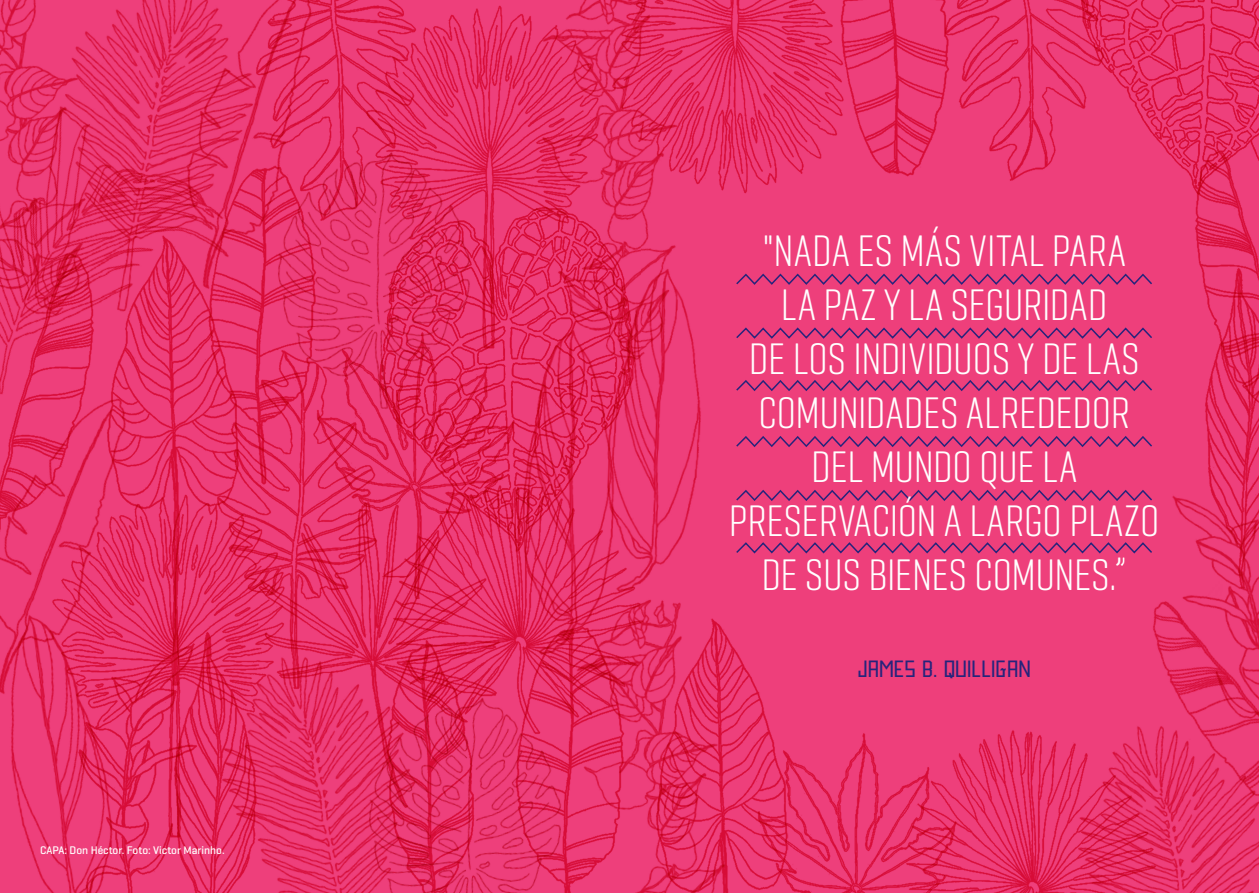
<style>
.page{position:relative;width:1259px;height:893px;background:#ee3f7b}
.page>*{position:absolute;margin:0;border:0;box-sizing:border-box;transform-origin:0 0}
.t1{font:45px/54px "Geogrotesque Comp";color:#fff;text-align:center}
.t2{font:27px "Pastelaria";color:#26247b}
.t3{font:600 11.25px "Geogrotesque";color:#fff}
</style>
<div class="page">
<svg style="left:790px;top:273px;width:362px;height:12px"></svg>
<svg style="left:736px;top:436px;width:416px;height:11px"></svg>
<svg style="left:790px;top:327px;width:362px;height:12px"></svg>
<svg style="left:736px;top:489px;width:416px;height:12px"></svg>
<svg style="left:736px;top:380px;width:416px;height:11px"></svg>
<svg style="left:736px;top:542px;width:416px;height:12px"></svg>
<img style="left:0;top:602px;width:70px;height:291px">
<img style="left:641px;top:384px;width:60px;height:181px">
<img style="left:70px;top:824px;width:277px;height:69px">
<img style="left:1172px;top:496px;width:28px;height:56px">
<img style="left:170px;top:850px;width:94px;height:43px">
<img style="left:1200px;top:479px;width:59px;height:78px">
<img style="left:174px;top:0;width:49px;height:34px">
<img style="left:347px;top:824px;width:164px;height:69px">
<img style="left:325px;top:225px;width:32px;height:95px">
<img style="left:511px;top:741px;width:10px;height:152px">
<img style="left:855px;top:0;width:78px;height:177px">
<img style="left:262px;top:225px;width:63px;height:121px">
<img style="left:0;top:414px;width:104px;height:167px">
<img style="left:1153px;top:557px;width:106px;height:336px">
<img style="left:1198px;top:253px;width:61px;height:226px">
<img style="left:377px;top:824px;width:101px;height:69px">
<img style="left:44px;top:483px;width:251px;height:367px">
<img style="left:424px;top:14px;width:31px;height:185px">
<img style="left:790px;top:0;width:65px;height:174px">
<img style="left:234px;top:702px;width:277px;height:122px">
<img style="left:0;top:34px;width:262px;height:380px">
<img style="left:367px;top:451px;width:288px;height:290px">
<img style="left:968px;top:696px;width:199px;height:197px">
<img style="left:205px;top:346px;width:181px;height:356px">
<img style="left:933px;top:0;width:142px;height:181px">
<img style="left:244px;top:0;width:180px;height:225px">
<img style="left:105px;top:213px;width:136px;height:476px">
<img style="left:0;top:0;width:174px;height:334px">
<img style="left:521px;top:581px;width:247px;height:312px">
<img style="left:455px;top:0;width:335px;height:384px">
<img style="left:299px;top:320px;width:58px;height:290px">
<img style="left:741px;top:722px;width:227px;height:171px">
<img style="left:357px;top:199px;width:284px;height:411px">
<img style="left:1075px;top:0;width:184px;height:253px">
<p class="t3" style="left:40px;top:843px;width:186px">CAPA: Don Héctor. Foto: Victor Marinho.</p>
<p class="t1" style="left:729px;top:223px;width:432px">"NADA ES MÁS VITAL PARA<br>LA PAZ Y LA SEGURIDAD<br>DE LOS INDIVIDUOS Y DE LAS<br>COMUNIDADES ALREDEDOR<br>DEL MUNDO QUE LA<br>PRESERVACIÓN A LARGO PLAZO<br>DE SUS BIENES COMUNES.”</p>
<p class="t2" style="left:857px;top:654px;width:175px">JAMES B. QUILLIGAN</p>
</div>
